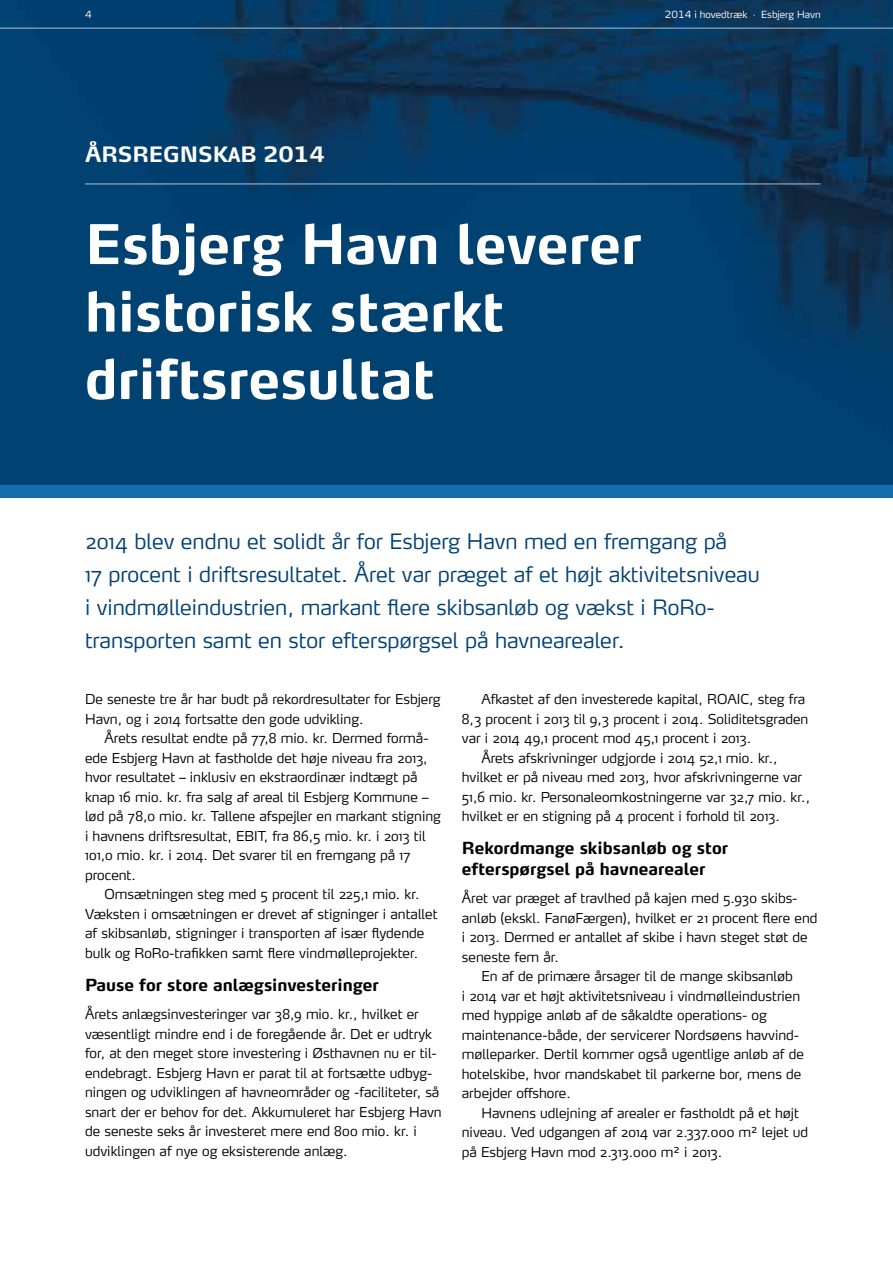
<style>
.page{position:relative;width:893px;height:1263px;background:#fff}
.page>*{position:absolute;margin:0;border:0;box-sizing:border-box;transform-origin:0 0}
.t1{font:700 54px/67.5px "Max";color:#fff}
.t2{font:300 21px/33px "Max";color:#004174}
.t3{font:700 21px "Max TF";color:#fff}
.t4{font:700 16.5px/21px "Max";color:#000}
.t5{font:300 13.5px/19.5px "Max";color:#000}
.t6{font:300 9.75px "Max TF";color:#fff}
</style>
<div class="page">
<img style="left:0;top:29px;width:893px;height:456px">
<div style="left:0;top:485px;width:893px;height:12px;background:#166dac"></div>
<svg style="left:0;top:0;width:893px;height:29px;background:#0d3e66"></svg>
<hr style="left:85px;top:183px;width:736px;height:2px;background:#fff">
<p class="t6" style="left:85px;top:8px;width:8px">4</p>
<p class="t6" style="left:665px;top:8px;width:157px">2014 i hovedtræk · Esbjerg Havn</p>
<h2 class="t3" style="left:85px;top:141px;width:241px">ÅRSREGNSKAB 2014</h2>
<h1 class="t1" style="left:85px;top:209px;width:558px">Esbjerg Havn leverer historisk stærkt driftsresultat</h1>
<p class="t2" style="left:85px;top:524px;width:676px">2014 blev endnu et solidt år for Esbjerg Havn med en fremgang på<br>17 procent i driftsresultatet. Året var præget af et højt aktivitetsniveau i vindmølleindustrien, markant flere skibsanløb og vækst i RoRo&shy;transporten samt en stor efterspørgsel på havnearealer.</p>
<p class="t5" style="left:85px;top:689px;width:357px">De seneste tre år har budt på rekordresultater for Esbjerg<br>Havn, og i 2014 fortsatte den gode udvikling.</p>
<p class="t5" style="left:105px;top:728px;width:326px">Årets resultat endte på 77,8 mio. kr. Dermed formå-</p>
<p class="t5" style="left:85px;top:748px;width:344px">ede Esbjerg Havn at fastholde det høje niveau fra 2013,</p>
<p class="t5" style="left:85px;top:767px;width:334px">hvor resultatet – inklusiv en ekstraordinær indtægt på</p>
<p class="t5" style="left:85px;top:787px;width:345px">knap 16 mio. kr. fra salg af areal til Esbjerg Kommune –</p>
<p class="t5" style="left:85px;top:806px;width:357px">lød på 78,0 mio. kr. Tallene afspejler en markant stigning</p>
<p class="t5" style="left:85px;top:826px;width:342px">i havnens driftsresultat, EBIT, fra 86,5 mio. kr. i 2013 til</p>
<p class="t5" style="left:85px;top:845px;width:327px">101,0 mio. kr. i 2014. Det svarer til en fremgang på 17</p>
<p class="t5" style="left:85px;top:865px;width:52px">procent.</p>
<p class="t5" style="left:105px;top:884px;width:317px">Omsætningen steg med 5 procent til 225,1 mio. kr.</p>
<p class="t5" style="left:85px;top:904px;width:354px">Væksten i omsætningen er drevet af stigninger i antallet</p>
<p class="t5" style="left:85px;top:923px;width:341px">af skibsanløb, stigninger i transporten af især flydende</p>
<p class="t5" style="left:85px;top:943px;width:335px">bulk og RoRo-trafikken samt flere vindmølleprojekter.</p>
<p class="t4" style="left:85px;top:974px;width:295px">Pause for store anlægsinvesteringer</p>
<p class="t5" style="left:85px;top:1004px;width:358px">Årets anlægsinvesteringer var 38,9 mio. kr., hvilket er væsentligt mindre end i de foregående år. Det er udtryk for, at den meget store investering i Østhavnen nu er til&shy;endebragt. Esbjerg Havn er parat til at fortsætte udbyg&shy;ningen og udviklingen af havneområder og -faciliteter, så snart der er behov for det. Akkumuleret har Esbjerg Havn de seneste seks år investeret mere end 800 mio. kr. i udviklingen af nye og eksisterende anlæg.</p>
<p class="t5" style="left:481px;top:689px;width:325px">Afkastet af den investerede kapital, ROAIC, steg fra</p>
<p class="t5" style="left:462px;top:709px;width:348px">8,3 procent i 2013 til 9,3 procent i 2014. Soliditetsgraden</p>
<p class="t5" style="left:462px;top:728px;width:291px">var i 2014 49,1 procent mod 45,1 procent i 2013.</p>
<p class="t5" style="left:481px;top:748px;width:298px">Årets afskrivninger udgjorde i 2014 52,1 mio. kr.,</p>
<p class="t5" style="left:462px;top:767px;width:342px">hvilket er på niveau med 2013, hvor afskrivningerne var</p>
<p class="t5" style="left:462px;top:787px;width:350px">51,6 mio. kr. Personaleomkostningerne var 32,7 mio. kr.,</p>
<p class="t5" style="left:462px;top:806px;width:320px">hvilket er en stigning på 4 procent i forhold til 2013.</p>
<p class="t4" style="left:462px;top:837px;width:268px">Rekordmange skibsanløb og stor efterspørgsel på havnearealer</p>
<p class="t5" style="left:462px;top:888px;width:336px">Året var præget af travlhed på kajen med 5.930 skibs-</p>
<p class="t5" style="left:462px;top:908px;width:357px">anløb (ekskl. FanøFærgen), hvilket er 21 procent flere end</p>
<p class="t5" style="left:462px;top:927px;width:347px">i 2013. Dermed er antallet af skibe i havn steget støt de</p>
<p class="t5" style="left:462px;top:947px;width:99px">seneste fem år.</p>
<p class="t5" style="left:481px;top:966px;width:313px">En af de primære årsager til de mange skibsanløb</p>
<p class="t5" style="left:462px;top:985px;width:340px">i 2014 var et højt aktivitetsniveau i vindmølleindustrien</p>
<p class="t5" style="left:462px;top:1005px;width:306px">med hyppige anløb af de såkaldte operations- og</p>
<p class="t5" style="left:462px;top:1024px;width:339px">maintenance-både, der servicerer Nordsøens havvind-</p>
<p class="t5" style="left:462px;top:1044px;width:344px">mølleparker. Dertil kommer også ugentlige anløb af de</p>
<p class="t5" style="left:462px;top:1063px;width:341px">hotelskibe, hvor mandskabet til parkerne bor, mens de</p>
<p class="t5" style="left:462px;top:1083px;width:111px">arbejder offshore.</p>
<p class="t5" style="left:481px;top:1102px;width:319px">Havnens udlejning af arealer er fastholdt på et højt</p>
<p class="t5" style="left:462px;top:1122px;width:348px">niveau. Ved udgangen af 2014 var 2.337.000 m² lejet ud</p>
<p class="t5" style="left:462px;top:1141px;width:262px">på Esbjerg Havn mod 2.313.000 m² i 2013.</p>
</div>
